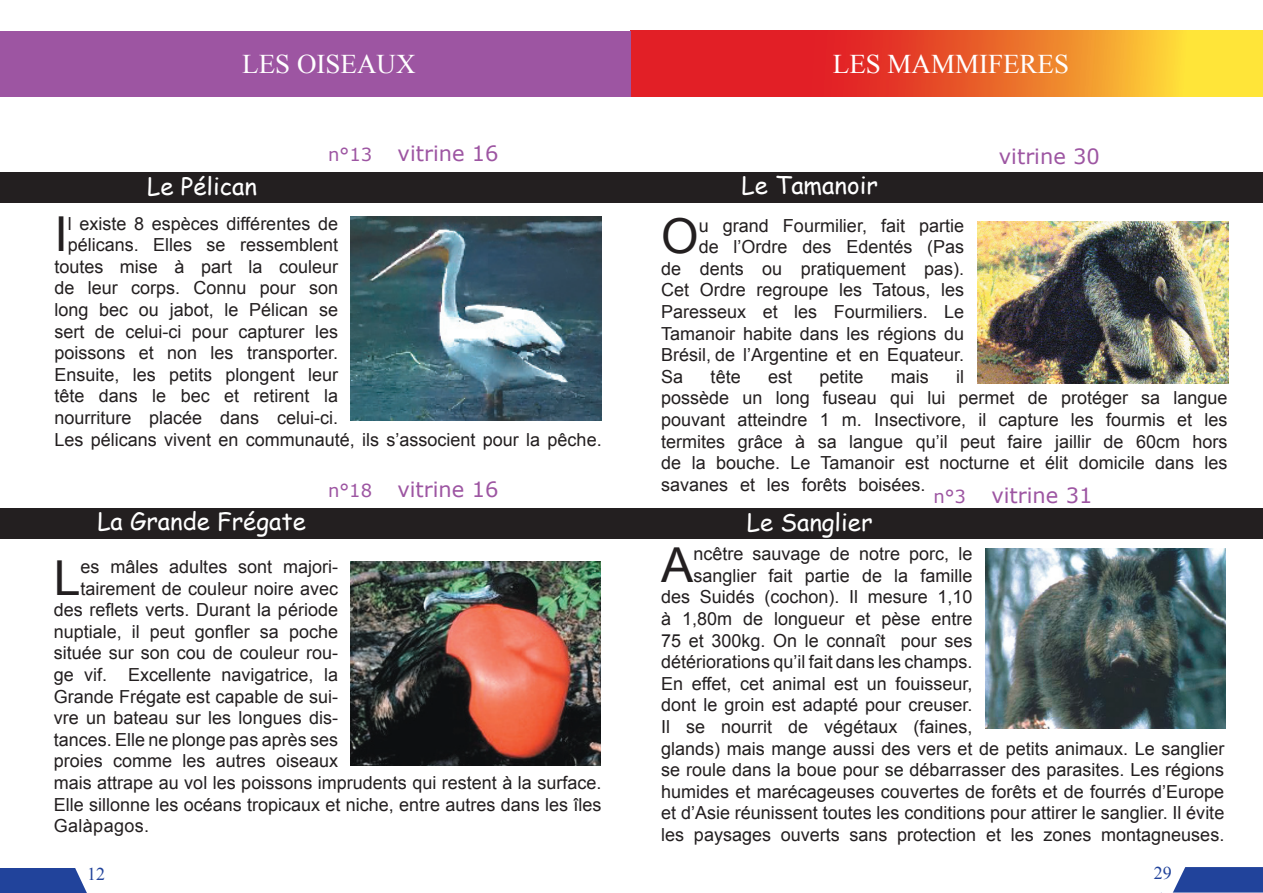
<style>
.page{position:relative;width:1263px;height:893px;background:#fff}
.page>*{position:absolute;margin:0;border:0;box-sizing:border-box;transform-origin:0 0}
.t1{font:48.15px "Arial";color:#231f20}
.t2{font:27px "Times New Roman";color:#fff}
.t3{font:24px "Comic Sans MS";color:#fff}
.t4{font:21px "Verdana";color:#9d55a2}
.t5{font:18px/21.6px "Arial";color:#231f20}
.t6{font:18px "Arial";letter-spacing:.02em;color:#231f20}
.t7{font:18px "Times New Roman";color:#21439b}
.s1{font-size:18px}
</style>
<div class="page">
<div style="left:0;top:172px;width:1263px;height:30px;background:#231f20"></div>
<div style="left:0;top:508px;width:1263px;height:30px;background:#231f20"></div>
<img style="left:978px;top:221px;width:251px;height:163px">
<img style="left:985px;top:549px;width:240px;height:179px">
<svg style="left:630px;top:31px;width:633px;height:66px"></svg>
<div style="left:0;top:31px;width:630px;height:66px;background:#9d55a2"></div>
<img style="left:351px;top:217px;width:251px;height:204px">
<img style="left:351px;top:561px;width:250px;height:204px">
<div style="left:0;top:868px;width:99px;height:25px;background:#21439b"></div>
<svg style="left:75px;top:868px;width:24px;height:25px"></svg>
<div style="left:1161px;top:867px;width:102px;height:25px;background:#21439b"></div>
<svg style="left:1161px;top:867px;width:24px;height:26px"></svg>
<h2 class="t2" style="left:242px;top:45px;width:175px">LES OISEAUX</h2>
<h2 class="t2" style="left:833px;top:46px;width:238px">LES MAMMIFERES</h2>
<p class="t4" style="left:328px;top:140px;width:172px"><span class="s1">n°13</span> vitrine 16</p>
<p class="t4" style="left:999px;top:143px;width:103px">vitrine 30</p>
<h3 class="t3" style="left:147px;top:168px;width:111px">Le Pélican</h3>
<h3 class="t3" style="left:741px;top:168px;width:138px">Le Tamanoir</h3>
<h1 class="t1" style="left:54px;top:203px;width:15px">I</h1>
<p class="t5" style="left:68px;top:213px;width:272px">l existe 8 espèces différentes de</p>
<p class="t5" style="left:68px;top:234px;width:272px">pélicans. Elles se ressemblent</p>
<p class="t5" style="left:54px;top:256px;width:285px">toutes mise à part la couleur</p>
<p class="t5" style="left:54px;top:277px;width:285px">de leur corps. Connu pour son</p>
<p class="t5" style="left:54px;top:299px;width:285px">long bec ou jabot, le Pélican se</p>
<p class="t5" style="left:54px;top:321px;width:285px">sert de celui-ci pour capturer les</p>
<p class="t5" style="left:54px;top:342px;width:285px">poissons et non les transporter.</p>
<p class="t5" style="left:54px;top:364px;width:285px">Ensuite, les petits plongent leur</p>
<p class="t5" style="left:54px;top:385px;width:285px">tête dans le bec et retirent la</p>
<p class="t5" style="left:54px;top:407px;width:285px">nourriture placée dans celui-ci.</p>
<p class="t5" style="left:54px;top:429px;width:549px">Les pélicans vivent en communauté, ils s’associent pour la pêche.</p>
<p class="t4" style="left:328px;top:476px;width:172px"><span class="s1">n°18</span> vitrine 16</p>
<h1 class="t1" style="left:661px;top:205px;width:39px">O</h1>
<p class="t5" style="left:699px;top:215px;width:267px">u grand Fourmilier, fait partie</p>
<p class="t5" style="left:699px;top:236px;width:267px">de l’Ordre des Edentés (Pas</p>
<p class="t5" style="left:661px;top:258px;width:304px">de dents ou pratiquement pas).</p>
<p class="t5" style="left:661px;top:280px;width:304px">Cet Ordre regroupe les Tatous, les</p>
<p class="t5" style="left:661px;top:301px;width:304px">Paresseux et les Fourmiliers. Le</p>
<p class="t5" style="left:661px;top:323px;width:304px">Tamanoir habite dans les régions du</p>
<p class="t5" style="left:661px;top:344px;width:304px">Brésil, de l’Argentine et en Equateur.</p>
<p class="t5" style="left:661px;top:366px;width:24px">Sa</p>
<p class="t5" style="left:711px;top:366px;width:32px">tête</p>
<p class="t5" style="left:768px;top:366px;width:26px">est</p>
<p class="t5" style="left:819px;top:366px;width:46px">petite</p>
<p class="t5" style="left:891px;top:366px;width:39px">mais</p>
<p class="t5" style="left:661px;top:366px;width:568px;text-indent:295px">il<br>possède un long fuseau qui lui permet de protéger sa langue pouvant atteindre 1 m. Insectivore, il capture les fourmis et les termites grâce à sa langue qu’il peut faire jaillir de 60cm hors de la bouche. Le Tamanoir est nocturne et élit domicile dans les savanes et les forêts boisées.</p>
<p class="t4" style="left:933px;top:482px;width:160px"><span class="s1">n°3</span> vitrine 31</p>
<h3 class="t3" style="left:97px;top:504px;width:210px">La Grande Frégate</h3>
<h3 class="t3" style="left:747px;top:504px;width:127px">Le Sanglier</h3>
<h1 class="t1" style="left:54px;top:546px;width:28px">L</h1>
<p class="t5" style="left:81px;top:556px;width:259px">es mâles adultes sont majori-</p>
<p class="t5" style="left:81px;top:578px;width:259px">tairement de couleur noire avec</p>
<p class="t5" style="left:54px;top:599px;width:286px">des reflets verts. Durant la période</p>
<p class="t5" style="left:54px;top:621px;width:286px">nuptiale, il peut gonfler sa poche</p>
<p class="t5" style="left:54px;top:642px;width:286px">située sur son cou de couleur rou-</p>
<p class="t5" style="left:54px;top:664px;width:286px">ge vif. Excellente navigatrice, la</p>
<p class="t5" style="left:54px;top:686px;width:286px">Grande Frégate est capable de sui-</p>
<p class="t5" style="left:54px;top:707px;width:286px">vre un bateau sur les longues dis-</p>
<p class="t5" style="left:54px;top:729px;width:286px">tances. Elle ne plonge pas après ses</p>
<p class="t5" style="left:54px;top:750px;width:286px">proies comme les autres oiseaux</p>
<p class="t5" style="left:54px;top:772px;width:549px">mais attrape au vol les poissons imprudents qui restent à la surface.</p>
<p class="t5" style="left:54px;top:794px;width:549px">Elle sillonne les océans tropicaux et niche, entre autres dans les îles</p>
<p class="t6" style="left:54px;top:814px;width:97px">Galàpagos.</p>
<h1 class="t1" style="left:661px;top:533px;width:34px">A</h1>
<p class="t5" style="left:693px;top:543px;width:280px">ncêtre sauvage de notre porc, le</p>
<p class="t5" style="left:693px;top:565px;width:280px">sanglier fait partie de la famille</p>
<p class="t5" style="left:661px;top:586px;width:313px">des Suidés (cochon). Il mesure 1,10</p>
<p class="t5" style="left:661px;top:608px;width:313px">à 1,80m de longueur et pèse entre</p>
<p class="t5" style="left:661px;top:630px;width:313px">75 et 300kg. On le connaît pour ses</p>
<p class="t5" style="left:661px;top:651px;width:313px">détériorations qu’il fait dans les champs.</p>
<p class="t5" style="left:661px;top:673px;width:313px">En effet, cet animal est un fouisseur,</p>
<p class="t5" style="left:661px;top:694px;width:313px">dont le groin est adapté pour creuser.</p>
<p class="t5" style="left:661px;top:716px;width:313px">Il se nourrit de végétaux (faines,</p>
<p class="t5" style="left:661px;top:738px;width:565px">glands) mais mange aussi des vers et de petits animaux. Le sanglier</p>
<p class="t5" style="left:661px;top:759px;width:564px">se roule dans la boue pour se débarrasser des parasites. Les régions</p>
<p class="t5" style="left:661px;top:781px;width:564px">humides et marécageuses couvertes de forêts et de fourrés d’Europe</p>
<p class="t5" style="left:661px;top:802px;width:565px">et d’Asie réunissent toutes les conditions pour attirer le sanglier. Il évite</p>
<p class="t5" style="left:661px;top:824px;width:565px">les paysages ouverts sans protection et les zones montagneuses.</p>
<p class="t7" style="left:87px;top:862px;width:20px">12</p>
<p class="t7" style="left:1154px;top:861px;width:19px">29</p>
</div>
